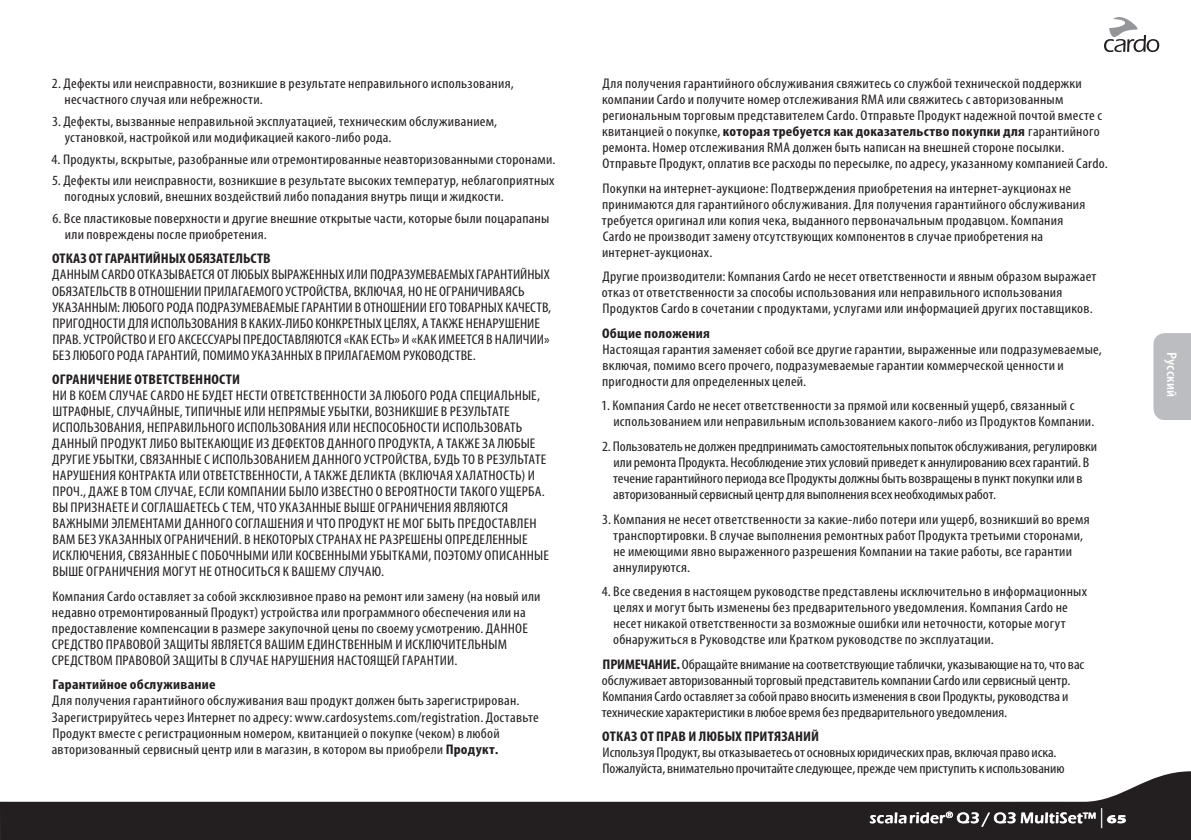
<style>
.page{position:relative;width:1191px;height:840px;background:#fff}
.page>*{position:absolute;margin:0;border:0;box-sizing:border-box;transform-origin:0 0}
.Footer_Right{font:700 15px "Eras Book ITC";letter-spacing:.015em;color:#fff}
.Legal_Boilerplate{font:condensed 14px/16px "Myriad Pro";letter-spacing:.015em;color:#231f20;scale:1.11 1}
.Legal_Boilerplate-2{font:condensed 14px/16px "Myriad Pro";letter-spacing:-.005em;color:#231f20;scale:1.11 1}
.t1{font:700 condensed 14px "Myriad Pro";letter-spacing:.01em;color:#231f20;scale:1.11 1}
.t2{font:600 condensed 14px "Myriad Pro";letter-spacing:.02em;color:#fff;scale:1.15 1}
.s1{font-weight:700}
.s2{font-weight:600;font-stretch:normal}
.s3{font-family:"Myriad Pro";font-weight:300;font-stretch:condensed;font-size:20px}
.s4{font-family:"Myriad Pro";font-weight:900;font-size:12px}
</style>
<div class="page">
<svg style="left:1104px;top:17px;width:55px;height:35px"></svg>
<svg style="left:0;top:771px;width:1191px;height:68px;fill:#231f20"></svg>
<div style="left:1153px;top:333px;width:38px;height:87px;background:#bcbdc0"></div>
<svg style="left:1101px;top:807px;width:24px;height:20px"></svg>
<svg style="left:870px;top:811px;width:225px;height:15px;background:#5b5859"></svg>
<p class="Legal_Boilerplate" style="left:64px;top:75px;width:406px;text-indent:-12px">2. Дефекты или неисправности, возникшие в результате неправильного использования, несчастного случая или небрежности.</p>
<p class="Legal_Boilerplate" style="left:65px;top:113px;width:391px;text-indent:-13px">3. Дефекты, вызванные неправильной эксплуатацией, техническим обслуживанием, установкой, настройкой или модификацией какого-либо рода.</p>
<p class="Legal_Boilerplate" style="left:52px;top:151px;width:455px">4. Продукты, вскрытые, разобранные или отремонтированные неавторизованными сторонами.</p>
<p class="Legal_Boilerplate" style="left:64px;top:172px;width:443px;text-indent:-12px">5. Дефекты или неисправности, возникшие в результате высоких температур, неблагоприятных погодных условий, внешних воздействий либо попадания внутрь пищи и жидкости.</p>
<p class="Legal_Boilerplate" style="left:65px;top:210px;width:438px;text-indent:-13px">6. Все пластиковые поверхности и другие внешние открытые части, которые были поцарапаны или повреждены после приобретения.</p>
<p class="Legal_Boilerplate" style="left:52px;top:250px;width:451px"><span class="s1">ОТКАЗ ОТ ГАРАНТИЙНЫХ ОБЯЗАТЕЛЬСТВ<br></span>ДАННЫМ CARDO ОТКАЗЫВАЕТСЯ ОТ ЛЮБЫХ ВЫРАЖЕННЫХ ИЛИ ПОДРАЗУМЕВАЕМЫХ ГАРАНТИЙНЫХ ОБЯЗАТЕЛЬСТВ В ОТНОШЕНИИ ПРИЛАГАЕМОГО УСТРОЙСТВА, ВКЛЮЧАЯ, НО НЕ ОГРАНИЧИВАЯСЬ УКАЗАННЫМ: ЛЮБОГО РОДА ПОДРАЗУМЕВАЕМЫЕ ГАРАНТИИ В ОТНОШЕНИИ ЕГО ТОВАРНЫХ КАЧЕСТВ, ПРИГОДНОСТИ ДЛЯ ИСПОЛЬЗОВАНИЯ В КАКИХ-ЛИБО КОНКРЕТНЫХ ЦЕЛЯХ, А ТАКЖЕ НЕНАРУШЕНИЕ ПРАВ. УСТРОЙСТВО И ЕГО АКСЕССУАРЫ ПРЕДОСТАВЛЯЮТСЯ «КАК ЕСТЬ» И «КАК ИМЕЕТСЯ В НАЛИЧИИ» БЕЗ ЛЮБОГО РОДА ГАРАНТИЙ, ПОМИМО УКАЗАННЫХ В ПРИЛАГАЕМОМ РУКОВОДСТВЕ.</p>
<p class="Legal_Boilerplate" style="left:52px;top:371px;width:449px"><span class="s1">ОГРАНИЧЕНИЕ ОТВЕТСТВЕННОСТИ<br></span>НИ В КОЕМ СЛУЧАЕ CARDO НЕ БУДЕТ НЕСТИ ОТВЕТСТВЕННОСТИ ЗА ЛЮБОГО РОДА СПЕЦИАЛЬНЫЕ, ШТРАФНЫЕ, СЛУЧАЙНЫЕ, ТИПИЧНЫЕ ИЛИ НЕПРЯМЫЕ УБЫТКИ, ВОЗНИКШИЕ В РЕЗУЛЬТАТЕ ИСПОЛЬЗОВАНИЯ, НЕПРАВИЛЬНОГО ИСПОЛЬЗОВАНИЯ ИЛИ НЕСПОСОБНОСТИ ИСПОЛЬЗОВАТЬ ДАННЫЙ ПРОДУКТ ЛИБО ВЫТЕКАЮЩИЕ ИЗ ДЕФЕКТОВ ДАННОГО ПРОДУКТА, А ТАКЖЕ ЗА ЛЮБЫЕ ДРУГИЕ УБЫТКИ, СВЯЗАННЫЕ С ИСПОЛЬЗОВАНИЕМ ДАННОГО УСТРОЙСТВА, БУДЬ ТО В РЕЗУЛЬТАТЕ НАРУШЕНИЯ КОНТРАКТА ИЛИ ОТВЕТСТВЕННОСТИ, А ТАКЖЕ ДЕЛИКТА (ВКЛЮЧАЯ ХАЛАТНОСТЬ) И ПРОЧ., ДАЖЕ В ТОМ СЛУЧАЕ, ЕСЛИ КОМПАНИИ БЫЛО ИЗВЕСТНО О ВЕРОЯТНОСТИ ТАКОГО УЩЕРБА.<br>ВЫ ПРИЗНАЕТЕ И СОГЛАШАЕТЕСЬ С ТЕМ, ЧТО УКАЗАННЫЕ ВЫШЕ ОГРАНИЧЕНИЯ ЯВЛЯЮТСЯ ВАЖНЫМИ ЭЛЕМЕНТАМИ ДАННОГО СОГЛАШЕНИЯ И ЧТО ПРОДУКТ НЕ МОГ БЫТЬ ПРЕДОСТАВЛЕН ВАМ БЕЗ УКАЗАННЫХ ОГРАНИЧЕНИЙ. В НЕКОТОРЫХ СТРАНАХ НЕ РАЗРЕШЕНЫ ОПРЕДЕЛЕННЫЕ ИСКЛЮЧЕНИЯ, СВЯЗАННЫЕ С ПОБОЧНЫМИ ИЛИ КОСВЕННЫМИ УБЫТКАМИ, ПОЭТОМУ ОПИСАННЫЕ ВЫШЕ ОГРАНИЧЕНИЯ МОГУТ НЕ ОТНОСИТЬСЯ К ВАШЕМУ СЛУЧАЮ.</p>
<p class="Legal_Boilerplate" style="left:52px;top:587px;width:442px">Компания Cardo оставляет за собой эксклюзивное право на ремонт или замену (на новый или недавно отремонтированный Продукт) устройства или программного обеспечения или на предоставление компенсации в размере закупочной цены по своему усмотрению. ДАННОЕ СРЕДСТВО ПРАВОВОЙ ЗАЩИТЫ ЯВЛЯЕТСЯ ВАШИМ ЕДИНСТВЕННЫМ И ИСКЛЮЧИТЕЛЬНЫМ СРЕДСТВОМ ПРАВОВОЙ ЗАЩИТЫ В СЛУЧАЕ НАРУШЕНИЯ НАСТОЯЩЕЙ ГАРАНТИИ.</p>
<p class="Legal_Boilerplate" style="left:52px;top:676px;width:440px"><span class="s1">Гарантийное обслуживание<br></span>Для получения гарантийного обслуживания ваш продукт должен быть зарегистрирован.<br>Зарегистрируйтесь через Интернет по адресу: www.cardosystems.com/registration. Доставьте Продукт вместе с регистрационным номером, квитанцией о покупке (чеком) в любой авторизованный сервисный центр или в магазин, в котором вы приобрели <span class="s1">Продукт</span><span class="s2">.</span></p>
<p class="Legal_Boilerplate" style="left:602px;top:75px;width:457px">Для получения гарантийного обслуживания свяжитесь со службой технической поддержки компании Cardo и получите номер отслеживания RMA или свяжитесь с авторизованным региональным торговым представителем Cardo. Отправьте Продукт надежной почтой вместе с квитанцией о покупке, <span class="s1">которая требуется как доказательство покупки для</span> гарантийного ремонта. Номер отслеживания RMA должен быть написан на внешней стороне посылки.<br>Отправьте Продукт, оплатив все расходы по пересылке, по адресу, указанному компанией Cardo.</p>
<p class="Legal_Boilerplate" style="left:602px;top:180px;width:437px">Покупки на интернет-аукционе: Подтверждения приобретения на интернет-аукционах не принимаются для гарантийного обслуживания. Для получения гарантийного обслуживания требуется оригинал или копия чека, выданного первоначальным продавцом. Компания Cardo не производит замену отсутствующих компонентов в случае приобретения на интернет-аукционах.</p>
<p class="Legal_Boilerplate" style="left:602px;top:268px;width:447px">Другие производители: Компания Cardo не несет ответственности и явным образом выражает отказ от ответственности за способы использования или неправильного использования<br>Продуктов Cardo в сочетании с продуктами, услугами или информацией других поставщиков.</p>
<p class="Legal_Boilerplate" style="left:602px;top:325px;width:452px"><span class="s1">Общие положения<br></span>Настоящая гарантия заменяет собой все другие гарантии, выраженные или подразумеваемые, включая, помимо всего прочего, подразумеваемые гарантии коммерческой ценности и пригодности для определенных целей.</p>
<p class="Legal_Boilerplate" style="left:613px;top:397px;width:435px;text-indent:-12px">1. Компания Cardo не несет ответственности за прямой или косвенный ущерб, связанный с использованием или неправильным использованием какого-либо из Продуктов Компании.</p>
<p class="Legal_Boilerplate-2" style="left:613px;top:438px;width:437px;text-indent:-11px">2. Пользователь не должен предпринимать самостоятельных попыток обслуживания, регулировки или ремонта Продукта. Несоблюдение этих условий приведет к аннулированию всех гарантий. В течение гарантийного периода все Продукты должны быть возвращены в пункт покупки или в авторизованный сервисный центр для выполнения всех необходимых работ.</p>
<p class="Legal_Boilerplate" style="left:613px;top:510px;width:431px;text-indent:-11px">3. Компания не несет ответственности за какие-либо потери или ущерб, возникший во время транспортировки. В случае выполнения ремонтных работ Продукта третьими сторонами, не имеющими явно выраженного разрешения Компании на такие работы, все гарантии аннулируются.</p>
<p class="Legal_Boilerplate" style="left:613px;top:583px;width:428px;text-indent:-11px">4. Все сведения в настоящем руководстве представлены исключительно в информационных целях и могут быть изменены без предварительного уведомления. Компания Cardo не несет никакой ответственности за возможные ошибки или неточности, которые могут обнаружиться в Руководстве или Кратком руководстве по эксплуатации.</p>
<p class="Legal_Boilerplate-2" style="left:602px;top:655px;width:436px"><span class="s1">ПРИМЕЧАНИЕ.</span> Обращайте внимание на соответствующие таблички, указывающие на то, что вас обслуживает авторизованный торговый представитель компании Cardo или сервисный центр.<br>Компания Cardo оставляет за собой право вносить изменения в свои Продукты, руководства и технические характеристики в любое время без предварительного уведомления.</p>
<p class="t1" style="left:602px;top:727px;width:197px">ОТКАЗ ОТ ПРАВ И ЛЮБЫХ ПРИТЯЗАНИЙ</p>
<p class="Legal_Boilerplate-2" style="left:602px;top:744px;width:418px">Используя Продукт, вы отказываетесь от основных юридических прав, включая право иска.<br>Пожалуйста, внимательно прочитайте следующее, прежде чем приступить к использованию</p>
<p class="Footer_Right" style="left:869px;top:808px;width:258px">scala rider<sup>®</sup> Q3 / Q3 MultiSet™ <span class="s3">|</span> <span class="s4">65</span></p>
<p class="t2" style="left:1180px;top:351px;width:41px;rotate:90deg">Русский</p>
</div>
